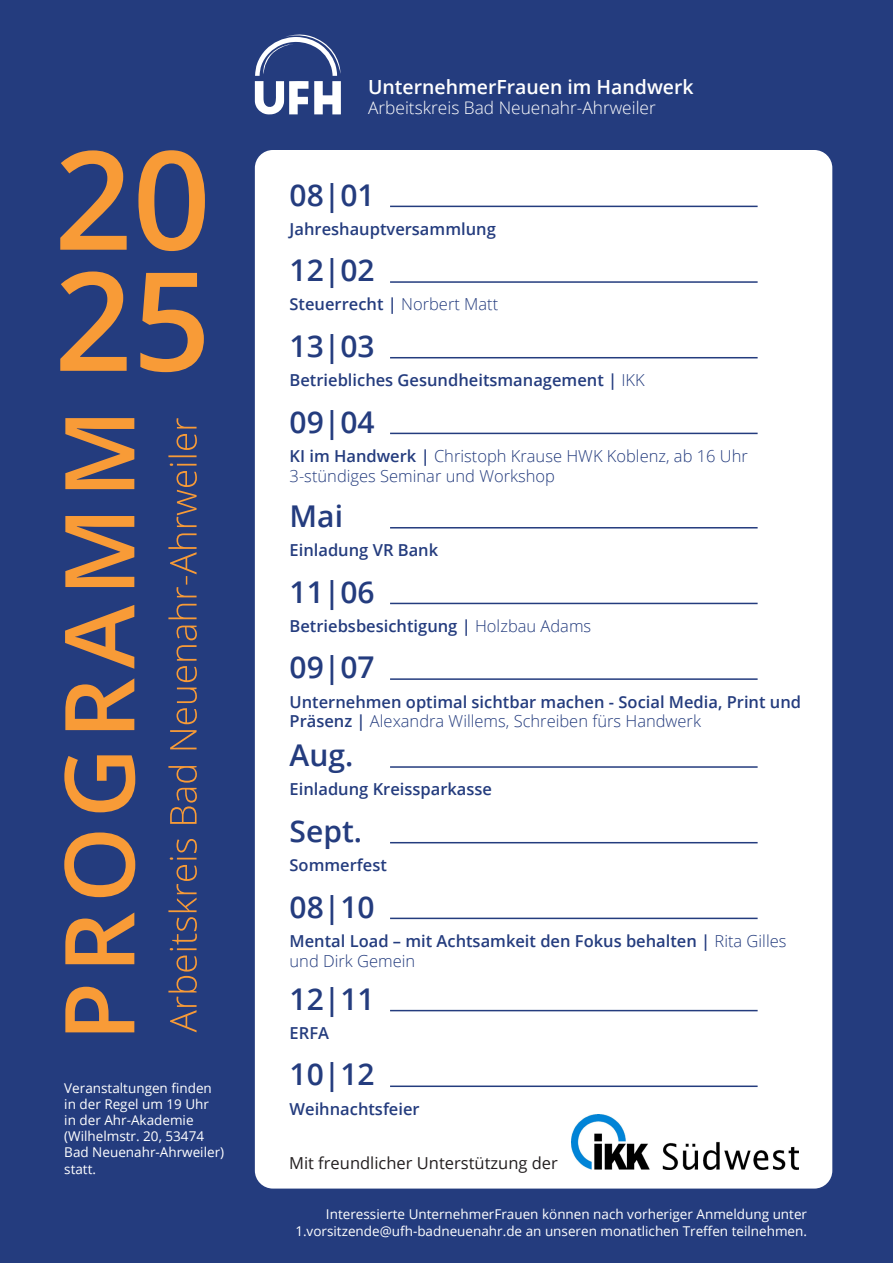
<style>
.page{position:relative;width:893px;height:1263px;background:#243c7e}
.page>*{position:absolute;margin:0;border:0;box-sizing:border-box;transform-origin:0 0}
.t1{font:600 137.1px/121.1px "Open Sans";color:#f89b37}
.t2{font:600 30px "Open Sans";color:#243c7e}
.t3{font:600 19.5px "Open Sans";color:#fff}
.t4{font:300 17.25px "Open Sans";color:#fff}
.t5{font:600 16.5px/19.8px "Open Sans";color:#243c7e}
.t6{font:300 16.5px/19.8px "Open Sans";color:#243c7e}
.t7{font:16.5px "Open Sans";color:#231f20}
.t8{font:13.5px/16.2px "Open Sans";color:#fff;text-align:right}
.s1{font-weight:300}
.s2{font-weight:600}
</style>
<div class="page">
<div style="left:255px;top:150px;width:577px;height:1038px;background:#fff;border-radius:18px"></div>
<svg style="left:168px;top:418px;width:29px;height:614px"></svg>
<svg style="left:64px;top:418px;width:71px;height:614px"></svg>
<svg style="left:255px;top:34px;width:86px;height:81px"></svg>
<hr style="left:390px;top:206px;width:368px;height:1px;background:#243c7e">
<hr style="left:390px;top:433px;width:368px;height:1px;background:#243c7e">
<hr style="left:390px;top:678px;width:368px;height:2px;background:#243c7e">
<hr style="left:390px;top:918px;width:368px;height:1px;background:#243c7e">
<hr style="left:390px;top:281px;width:368px;height:2px;background:#243c7e">
<hr style="left:390px;top:527px;width:368px;height:1px;background:#243c7e">
<hr style="left:390px;top:766px;width:368px;height:2px;background:#243c7e">
<hr style="left:390px;top:1010px;width:368px;height:1px;background:#243c7e">
<hr style="left:390px;top:357px;width:368px;height:1px;background:#243c7e">
<hr style="left:390px;top:603px;width:368px;height:1px;background:#243c7e">
<hr style="left:390px;top:842px;width:368px;height:1px;background:#243c7e">
<hr style="left:390px;top:1085px;width:368px;height:2px;background:#243c7e">
<img style="left:572px;top:1115px;width:227px;height:54px">
<h1 class="t1" style="left:54px;top:137px;width:158px">20<br>25</h1>
<p class="t8" style="left:64px;top:1079px;width:161px;text-align:left">Veranstaltungen finden in der Regel um 19 Uhr<br>in der Ahr-Akademie (Wilhelmstr. 20, 53474<br>Bad Neuenahr-Ahrweiler) statt.</p>
<p class="t3" style="left:368px;top:73px;width:327px">UnternehmerFrauen im Handwerk</p>
<p class="t4" style="left:368px;top:96px;width:289px">Arbeitskreis Bad Neuenahr-Ahrweiler</p>
<h2 class="t2" style="left:290px;top:174px;width:87px">08|01</h2>
<p class="t5" style="left:290px;top:219px;width:208px">Jahreshauptversammlung</p>
<h2 class="t2" style="left:290px;top:250px;width:87px">12|02</h2>
<p class="t5" style="left:290px;top:294px;width:210px">Steuerrecht | <span class="s1">Norbert Matt</span></p>
<h2 class="t2" style="left:290px;top:325px;width:87px">13|03</h2>
<p class="t5" style="left:290px;top:370px;width:357px">Betriebliches Gesundheitsmanagement | <span class="s1">IKK</span></p>
<h2 class="t2" style="left:290px;top:401px;width:87px">09|04</h2>
<p class="t6" style="left:290px;top:445px;width:460px"><span class="s2">KI im Handwerk |</span> Christoph Krause HWK Koblenz, ab 16 Uhr<br>3-stündiges Seminar und Workshop</p>
<h2 class="t2" style="left:290px;top:495px;width:55px">Mai</h2>
<p class="t5" style="left:290px;top:540px;width:150px">Einladung VR Bank</p>
<h2 class="t2" style="left:290px;top:571px;width:87px">11|06</h2>
<p class="t5" style="left:290px;top:616px;width:303px">Betriebsbesichtigung | <span class="s1">Holzbau Adams</span></p>
<h2 class="t2" style="left:290px;top:647px;width:87px">09|07</h2>
<p class="t5" style="left:290px;top:691px;width:513px">Unternehmen optimal sichtbar machen - Social Media, Print und<br>Präsenz | <span class="s1">Alexandra Willems, Schreiben fürs Handwerk</span></p>
<h2 class="t2" style="left:290px;top:735px;width:65px">Aug.</h2>
<p class="t5" style="left:290px;top:779px;width:204px">Einladung Kreissparkasse</p>
<h2 class="t2" style="left:290px;top:810px;width:74px">Sept.</h2>
<p class="t5" style="left:290px;top:855px;width:99px">Sommerfest</p>
<h2 class="t2" style="left:290px;top:886px;width:87px">08|10</h2>
<p class="t5" style="left:290px;top:930px;width:498px">Mental Load – mit Achtsamkeit den Fokus behalten | <span class="s1">Rita Gilles und Dirk Gemein</span></p>
<h2 class="t2" style="left:290px;top:978px;width:87px">12|11</h2>
<p class="t5" style="left:290px;top:1023px;width:41px">ERFA</p>
<h2 class="t2" style="left:290px;top:1054px;width:87px">10|12</h2>
<p class="t5" style="left:290px;top:1098px;width:132px">Weihnachtsfeier</p>
<p class="t7" style="left:289px;top:1152px;width:270px">Mit freundlicher Unterstützung der</p>
<p class="t8" style="left:295px;top:1206px;width:513px">Interessierte UnternehmerFrauen können nach vorheriger Anmeldung unter<br>1.vorsitzende@ufh-badneuenahr.de an unseren monatlichen Treffen teilnehmen.</p>
</div>
